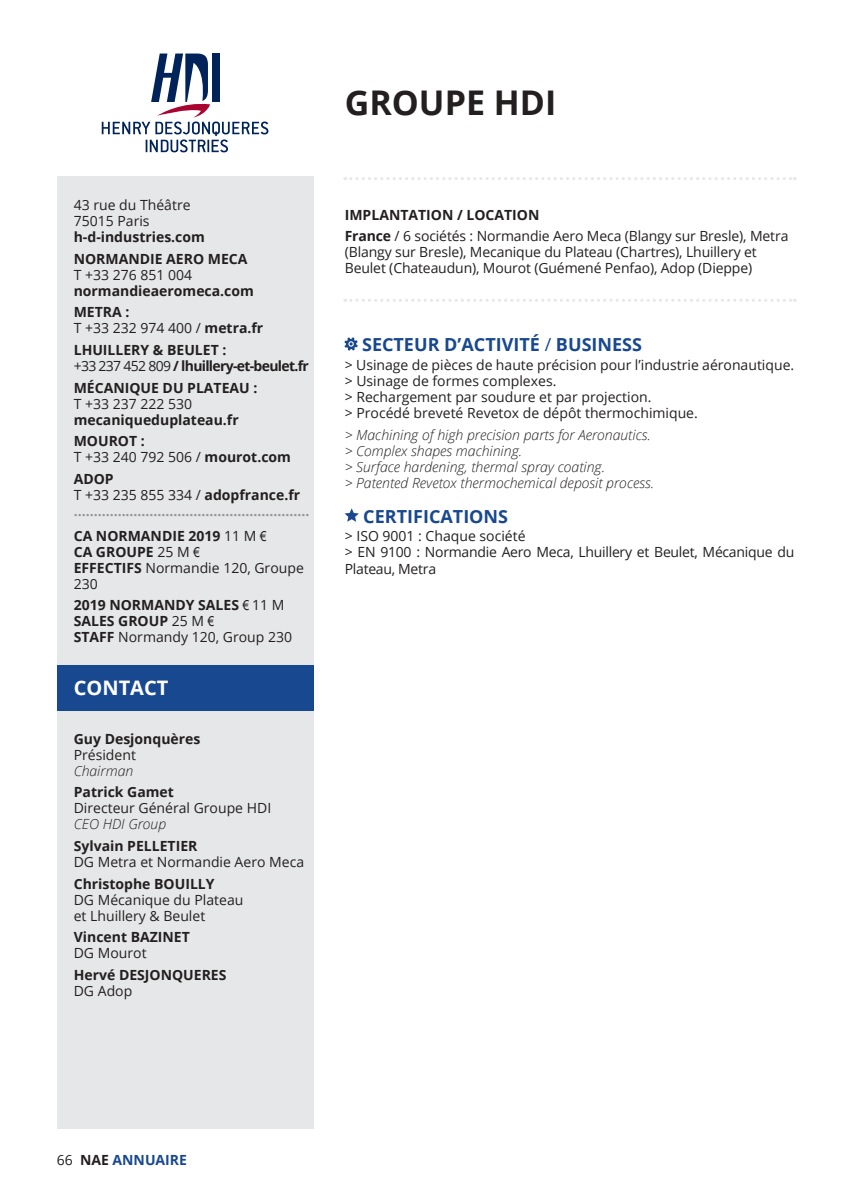
<style>
.page{position:relative;width:851px;height:1191px;background:#fff}
.page>*{position:absolute;margin:0;border:0;box-sizing:border-box;transform-origin:0 0}
.Entreprises{font:700 34px "Open Sans";color:#231f20}
.t1{font:700 20px "Open Sans";color:#fff}
.TEXTE{font:700 18px "Open Sans";color:#18488f}
.TEXTE-2{font:14px/16px "Open Sans";color:#231f20}
.TEXTE-3{font:700 14px/16px "Open Sans";color:#231f20}
.TEXTE-4{font:italic 300 14px "Open Sans";color:#231f20}
.TEXTE-5{font:14px/16px "Open Sans";letter-spacing:-.02em;color:#231f20}
.TEXTE-6{font:700 14px "Open Sans";color:#939598}
.TEXTE-7{font:700 14px "Open Sans";letter-spacing:-.05em;color:#231f20}
.t2{font:700 14px "Open Sans";color:#18488f}
.s1{font-weight:700}
.s2{font-weight:400}
.s3{font-family:"Arial Narrow";font-weight:400}
.s4{font-weight:400;color:#231f20}
.s5{color:#231f20}
</style>
<div class="page">
<div style="left:57px;top:177px;width:256px;height:951px;background:#e6e7e9"></div>
<svg style="left:345px;top:177px;width:450px;height:3px"></svg>
<svg style="left:345px;top:337px;width:12px;height:14px"></svg>
<svg style="left:345px;top:508px;width:13px;height:14px"></svg>
<div style="left:57px;top:665px;width:256px;height:45px;background:#18488f"></div>
<svg style="left:345px;top:299px;width:450px;height:3px"></svg>
<svg style="left:102px;top:53px;width:166px;height:99px"></svg>
<div style="left:212px;top:54px;width:7px;height:48px;background:#00235a"></div>
<p class="TEXTE-2" style="left:74px;top:196px;width:118px">43 rue du Théâtre</p>
<p class="TEXTE-2" style="left:74px;top:212px;width:77px">75015 Paris</p>
<p class="TEXTE-3" style="left:74px;top:229px;width:133px">h-d-industries.com</p>
<p class="TEXTE-3" style="left:74px;top:250px;width:175px">NORMANDIE AERO MECA</p>
<p class="TEXTE-2" style="left:74px;top:266px;width:120px">T +33 276 851 004</p>
<p class="TEXTE-3" style="left:74px;top:282px;width:182px">normandieaeromeca.com</p>
<p class="TEXTE-3" style="left:74px;top:304px;width:57px">METRA :</p>
<p class="TEXTE-2" style="left:74px;top:320px;width:191px">T +33 232 974 400 / <span class="s1">metra.fr</span></p>
<p class="TEXTE-3" style="left:74px;top:342px;width:154px">LHUILLERY &amp; BEULET :</p>
<p class="TEXTE-7" style="left:74px;top:356px;width:236px"><span class="s2">+33 237 452 809</span> / lhuillery-et-beulet.fr</p>
<p class="TEXTE-3" style="left:74px;top:379px;width:185px">MÉCANIQUE DU PLATEAU :</p>
<p class="TEXTE-2" style="left:74px;top:395px;width:120px">T +33 237 222 530</p>
<p class="TEXTE-3" style="left:74px;top:411px;width:166px">mecaniqueduplateau.fr</p>
<p class="TEXTE-3" style="left:74px;top:433px;width:73px">MOUROT :</p>
<p class="TEXTE-2" style="left:74px;top:449px;width:219px">T +33 240 792 506 / <span class="s1">mourot.com</span></p>
<p class="TEXTE-3" style="left:74px;top:471px;width:41px">ADOP</p>
<p class="TEXTE-2" style="left:74px;top:487px;width:228px">T +33 235 855 334 / <span class="s1">adopfrance.fr</span></p>
<p class="TEXTE-6" style="left:74px;top:501px;width:237px">...........................................................</p>
<p class="TEXTE-3" style="left:74px;top:527px;width:194px">CA NORMANDIE 2019 <span class="s2">11 M</span> <span class="s3">€<br></span>CA GROUPE <span class="s2">25 M</span> <span class="s3">€</span></p>
<p class="TEXTE-2" style="left:74px;top:559px;width:231px"><span class="s1">EFFECTIFS</span> Normandie 120, Groupe<br>230</p>
<p class="TEXTE-3" style="left:74px;top:597px;width:212px">2019 NORMANDY SALES <span class="s3">€</span> <span class="s2">11 M</span></p>
<p class="TEXTE-3" style="left:74px;top:613px;width:142px">SALES GROUP <span class="s2">25 M</span> <span class="s3">€</span></p>
<p class="TEXTE-2" style="left:74px;top:629px;width:220px"><span class="s1">STAFF</span> Normandy 120, Group 230</p>
<p class="t1" style="left:74px;top:674px;width:96px">CONTACT</p>
<p class="TEXTE-3" style="left:74px;top:730px;width:128px">Guy Desjonquères</p>
<p class="TEXTE-2" style="left:74px;top:746px;width:64px">Président</p>
<p class="TEXTE-4" style="left:74px;top:761px;width:61px">Chairman</p>
<p class="TEXTE-3" style="left:74px;top:784px;width:102px">Patrick Gamet</p>
<p class="TEXTE-2" style="left:74px;top:800px;width:199px">Directeur Général Groupe HDI</p>
<p class="TEXTE-4" style="left:74px;top:814px;width:94px">CEO HDI Group</p>
<p class="TEXTE-3" style="left:74px;top:837px;width:125px">Sylvain PELLETIER</p>
<p class="TEXTE-2" style="left:74px;top:853px;width:232px">DG Metra et Normandie Aero Meca</p>
<p class="TEXTE-3" style="left:74px;top:875px;width:142px">Christophe BOUILLY</p>
<p class="TEXTE-2" style="left:74px;top:891px;width:171px">DG Mécanique du Plateau</p>
<p class="TEXTE-2" style="left:74px;top:907px;width:133px">et Lhuillery &amp; Beulet</p>
<p class="TEXTE-3" style="left:74px;top:929px;width:118px">Vincent BAZINET</p>
<p class="TEXTE-2" style="left:74px;top:945px;width:74px">DG Mourot</p>
<p class="TEXTE-3" style="left:74px;top:966px;width:154px">Hervé DESJONQUERES</p>
<p class="TEXTE-2" style="left:74px;top:982px;width:60px">DG Adop</p>
<p class="Entreprises" style="left:345px;top:79px;width:213px">GROUPE HDI</p>
<p class="TEXTE-3" style="left:345px;top:206px;width:196px">IMPLANTATION / LOCATION</p>
<p class="TEXTE-2" style="left:345px;top:228px;width:445px"><span class="s1">France</span> / 6 sociétés : Normandie Aero Meca (Blangy sur Bresle), Metra (Blangy sur Bresle), Mecanique du Plateau (Chartres), Lhuillery et<br>Beulet (Chateaudun), Mourot (Guémené Penfao), Adop (Dieppe)</p>
<p class="TEXTE" style="left:362px;top:332px;width:281px">SECTEUR D’ACTIVITÉ <span class="s2">/</span> BUSINESS</p>
<p class="TEXTE-2" style="left:345px;top:357px;width:451px">&gt; Usinage de pièces de haute précision pour l’industrie aéronautique.</p>
<p class="TEXTE-2" style="left:345px;top:373px;width:213px">&gt; Usinage de formes complexes.</p>
<p class="TEXTE-2" style="left:345px;top:389px;width:308px">&gt; Rechargement par soudure et par projection.</p>
<p class="TEXTE-2" style="left:345px;top:405px;width:354px">&gt; Procédé breveté Revetox de dépôt thermochimique.</p>
<p class="TEXTE-4" style="left:345px;top:425px;width:307px">&gt; Machining of high precision parts for Aeronautics.</p>
<p class="TEXTE-4" style="left:345px;top:441px;width:179px">&gt; Complex shapes machining.</p>
<p class="TEXTE-4" style="left:345px;top:457px;width:262px">&gt; Surface hardening, thermal spray coating.</p>
<p class="TEXTE-4" style="left:345px;top:473px;width:311px">&gt; Patented Revetox thermochemical deposit process.</p>
<p class="TEXTE" style="left:363px;top:503px;width:146px">CERTIFICATIONS</p>
<p class="TEXTE-2" style="left:345px;top:528px;width:182px">&gt; ISO 9001 : Chaque société</p>
<p class="TEXTE-5" style="left:345px;top:544px;width:451px">&gt; EN 9100 : Normandie Aero Meca, Lhuillery et Beulet, Mécanique du<br>Plateau, Metra</p>
<p class="t2" style="left:57px;top:1150px;width:132px"><span class="s4">66</span> <span class="s5">NAE</span> ANNUAIRE</p>
</div>
